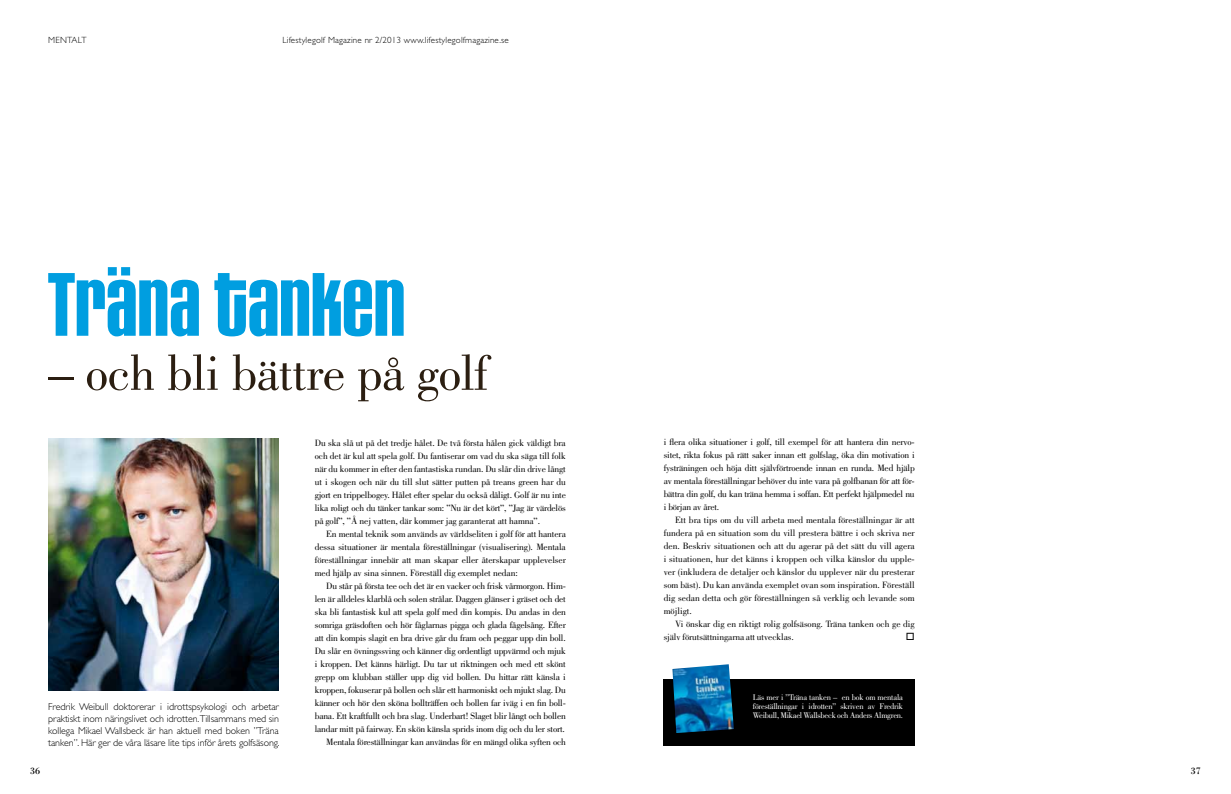
<style>
.page{position:relative;width:1231px;height:794px;background:#fff}
.page>*{position:absolute;margin:0;border:0;box-sizing:border-box;transform-origin:0 0}
.t1{font:51px "Bodoni Std";letter-spacing:-.01em;color:#2b1e11}
.t2{font:300 10px/12px "Gill Sans Std";letter-spacing:-.01em;color:#000;text-align:justify}
.t3{font:10px "Bodoni Std";color:#000}
.t4{font:9.5px/13px "Bodoni Std";letter-spacing:-.02em;color:#000;text-align:justify}
.t5{font:300 9px "Gill Sans Std";letter-spacing:.02em;color:#000}
.t6{font:8.5px/9px "Bodoni Std";letter-spacing:-.03em;color:#fff;text-align:justify}
</style>
<div class="page">
<svg style="left:48px;top:267px;width:355px;height:69px"></svg>
<img style="left:48px;top:438px;width:231px;height:253px">
<div style="left:663px;top:679px;width:251px;height:67px;background:#000"></div>
<img style="left:672px;top:664px;width:61px;height:69px">
<p class="t5" style="left:48px;top:34px;width:40px">mentalt</p>
<p class="t5" style="left:282px;top:34px;width:228px">Lifestylegolf Magazine nr 2/2013 www.lifestylegolfmagazine.se</p>
<h1 class="t1" style="left:48px;top:344px;width:442px">– och bli bättre på golf</h1>
<p class="t3" style="left:30px;top:764px;width:11px">36</p>
<p class="t4" style="left:663px;top:435px;width:252px">i flera olika situationer i golf, till exempel för att hantera din nervo&shy;sitet, rikta fokus på rätt saker innan ett golfslag, öka din motivation i fysträningen och höja ditt självförtroende innan en runda. Med hjälp av mentala föreställningar behöver du inte vara på golfbanan för att för&shy;bättra din golf, du kan träna hemma i soffan. Ett perfekt hjälpmedel nu i början av året.</p>
<p class="t4" style="left:663px;top:513px;width:252px;text-indent:11px">Ett bra tips om du vill arbeta med mentala föreställningar är att fundera på en situation som du vill prestera bättre i och skriva ner den. Beskriv situationen och att du agerar på det sätt du vill agera i situationen, hur det känns i kroppen och vilka känslor du upple&shy;ver (inkludera de detaljer och känslor du upplever när du presterar som bäst). Du kan använda exemplet ovan som inspiration. Föreställ dig sedan detta och gör föreställningen så verklig och levande som möjligt.</p>
<p class="t4" style="left:663px;top:617px;width:252px;text-indent:11px">Vi önskar dig en riktigt rolig golfsäsong. Träna tanken och ge dig själv förutsättningarna att utvecklas.</p>
<p class="t4" style="left:315px;top:436px;width:252px">Du ska slå ut på det tredje hålet. De två första hålen gick väldigt bra och det är kul att spela golf. Du fantiserar om vad du ska säga till folk när du kommer in efter den fantastiska rundan. Du slår din drive långt ut i skogen och när du till slut sätter putten på treans green har du gjort en trippelbogey. Hålet efter spelar du också dåligt. Golf är nu inte lika roligt och du tänker tankar som: ”Nu är det kört”, ”Jag är värdelös på golf”, ”Å nej vatten, där kommer jag garanterat att hamna”.</p>
<p class="t4" style="left:315px;top:527px;width:252px;text-indent:11px">En mental teknik som används av världseliten i golf för att hantera dessa situationer är mentala föreställningar (visualisering). Mentala föreställningar innebär att man skapar eller återskapar upplevelser med hjälp av sina sinnen. Föreställ dig exemplet nedan:</p>
<p class="t4" style="left:315px;top:579px;width:252px;text-align:right">Du står på första tee och det är en vacker och frisk vårmorgon. Him&shy;len är alldeles klarblå och solen strålar. Daggen glänser i gräset och det ska bli fantastisk kul att spela golf med din kompis. Du andas in den somriga gräsdoften och hör fåglarnas pigga och glada fågelsång. Efter att din kompis slagit en bra drive går du fram och peggar upp din boll.<br>Du slår en övningssving och känner dig ordentligt uppvärmd och mjuk i kroppen. Det känns härligt. Du tar ut riktningen och med ett skönt grepp om klubban ställer upp dig vid bollen. Du hittar rätt känsla i kroppen, fokuserar på bollen och slår ett harmoniskt och mjukt slag. Du känner och hör den sköna bollträffen och bollen far iväg i en fin boll&shy;bana. Ett kraftfullt och bra slag. Underbart! Slaget blir långt och bollen landar mitt på fairway. En skön känsla sprids inom dig och du ler stort.<br>Mentala föreställningar kan användas för en mängd olika syften och</p>
<p class="t2" style="left:48px;top:700px;width:233px">Fredrik Weibull doktorerar i idrottspsykologi och arbetar praktiskt inom näringslivet och idrotten.Tillsammans med sin kollega M ikael Wallsbeck är han aktuell med boken ”Träna tanken”. Här ger de våra läsare lite tips inför årets golfsäsong.</p>
<p class="t6" style="left:752px;top:692px;width:152px">Läs mer i ”Träna tanken – en bok om mentala föreställningar i idrotten” skriven av Fredrik Weibull, Mikael Wallsbeck och Anders Almgren.</p>
<p class="t3" style="left:1190px;top:764px;width:11px">37</p>
</div>
